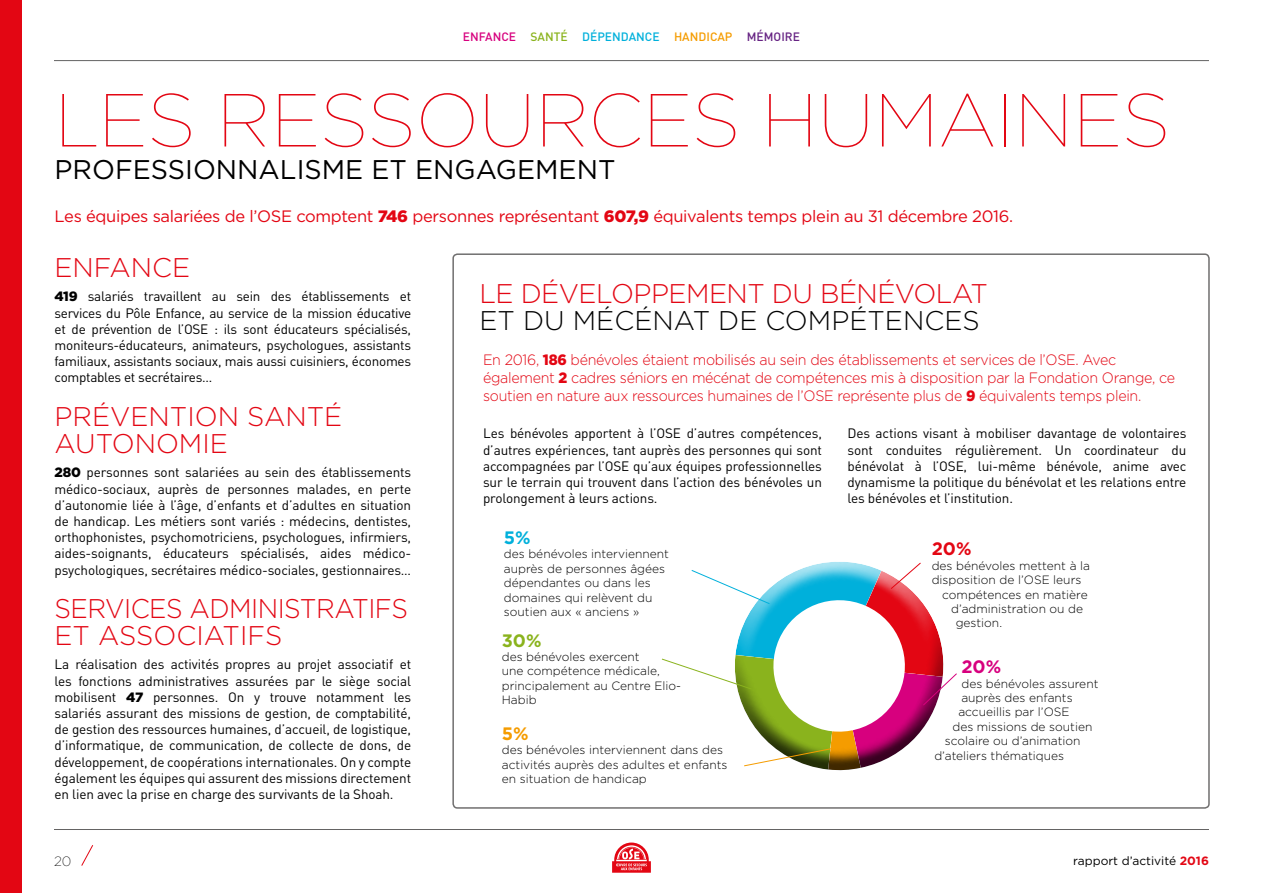
<style>
.page{position:relative;width:1263px;height:893px;background:#fff}
.page>*{position:absolute;margin:0;border:0;box-sizing:border-box;transform-origin:0 0}
.t1{font:100 75px "Gotham";color:#e30613}
.t2{font:300 27px/27px "Gotham";letter-spacing:-.02em;color:#e30613;scale:.96 1}
.t3{font:300 27px/27px "Gotham";color:#e30613}
.t4{font:27px "Gotham";color:#000}
.t5{font:300 27px "Gotham";letter-spacing:-.02em;color:#e30613}
.t6{font:300 27px "Gotham";color:#000}
.t7{font:700 18px "Gotham";color:#8ab31d}
.t8{font:700 18px "Gotham";color:#e30613}
.t9{font:700 18px "Gotham";color:#d7007e}
.t10{font:700 18px "Gotham";color:#00b0db}
.t11{font:700 18px "Gotham";color:#f59c00}
.t12{font:16.5px "Gotham";letter-spacing:-.02em;color:#e30613}
.t13{font:300 15px/18px "Gotham";letter-spacing:-.02em;color:#e30613;scale:.95 1}
.t14{font:13.5px/16.2px "DIN";letter-spacing:-.01em;color:#000;text-align:justify}
.t15{font:200 13.5px "Gotham";color:#000}
.t16{font:300 12px/14.4px "Gotham";color:#000}
.t17{font:500 12px "DIN";color:#00b0db}
.t18{font:12px "Gotham";color:#000}
.s1{color:#d7007e}
.s2{color:#8ab31d}
.s3{color:#f59c00}
.s4{color:#662383}
.s5{font-weight:900}
.s6{font-family:"Gotham";font-weight:900}
.s7{font-weight:700;color:#e30613}
</style>
<div class="page">
<svg style="left:612px;top:842px;width:39px;height:31px"></svg>
<svg style="left:81px;top:845px;width:13px;height:21px"></svg>
<hr style="left:54px;top:60px;width:1155px;height:1px;background:#646363">
<hr style="left:54px;top:829px;width:1155px;height:1px;background:#646363">
<div style="left:0;top:0;width:21px;height:893px;background:#e30613"></div>
<svg style="left:661px;top:562px;width:296px;height:209px"></svg>
<p class="t17" style="left:463px;top:29px;width:338px"><span class="s1">ENFANCE</span> <span class="s2">SANTÉ</span> DÉPENDANCE <span class="s3">HANDICAP</span> <span class="s4">MÉMOIRE</span></p>
<h1 class="t1" style="left:55px;top:74px;width:1117px">LES RESSOURCES HUMAINES</h1>
<h2 class="t4" style="left:55px;top:152px;width:562px">PROFESSIONNALISME ET ENGAGEMENT</h2>
<p class="t12" style="left:55px;top:206px;width:960px">Les équipes salariées de l’OSE comptent <span class="s5">746</span> personnes représentant <span class="s5">607,9</span> équivalents temps plein au 31 décembre 2016.</p>
<h2 class="t3" style="left:55px;top:253px;width:137px">ENFANCE</h2>
<p class="t14" style="left:55px;top:288px;width:358px"><span class="s6">419</span> salariés travaillent au sein des établissements et services du Pôle Enfance, au service de la mission éducative et de prévention de l’OSE : ils sont éducateurs spécialisés, moniteurs-éducateurs, animateurs, psychologues, assistants familiaux, assistants sociaux, mais aussi cuisiniers, économes comptables et secrétaires…</p>
<h2 class="t3" style="left:55px;top:402px;width:289px">PRÉVENTION SANTÉ<br>AUTONOMIE</h2>
<p class="t14" style="left:55px;top:464px;width:358px"><span class="s6">280</span> personnes sont salariées au sein des établissements médico-sociaux, auprès de personnes malades, en perte d’autonomie liée à l’âge, d’enfants et d’adultes en situation de handicap. Les métiers sont variés : médecins, dentistes, orthophonistes, psychomotriciens, psychologues, infirmiers, aides-soignants, éducateurs spécialisés, aides médico&shy;psychologiques, secrétaires médico-sociales, gestionnaires…</p>
<h2 class="t2" style="left:55px;top:594px;width:370px">SERVICES ADMINISTRATIFS<br>ET ASSOCIATIFS</h2>
<p class="t14" style="left:55px;top:656px;width:358px">La réalisation des activités propres au projet associatif et les fonctions administratives assurées par le siège social mobilisent <span class="s6">47</span> personnes. On y trouve notamment les salariés assurant des missions de gestion, de comptabilité, de gestion des ressources humaines, d’accueil, de logistique, d’informatique, de communication, de collecte de dons, de développement, de coopérations internationales. On y compte également les équipes qui assurent des missions directement en lien avec la prise en charge des survivants de la Shoah.</p>
<h2 class="t5" style="left:479px;top:276px;width:510px">LE DÉVELOPPEMENT DU BÉNÉVOLAT</h2>
<h2 class="t6" style="left:479px;top:303px;width:502px">ET DU MÉCÉNAT DE COMPÉTENCES</h2>
<p class="t13" style="left:483px;top:350px;width:730px">En 2016, <span class="s5">186</span> bénévoles étaient mobilisés au sein des établissements et services de l’OSE. Avec également <span class="s5">2</span> cadres séniors en mécénat de compétences mis à disposition par la Fondation Orange, ce soutien en nature aux ressources humaines de l’OSE représente plus de <span class="s5">9</span> équivalents temps plein.</p>
<p class="t14" style="left:483px;top:425px;width:340px">Les bénévoles apportent à l’OSE d’autres compétences, d’autres expériences, tant auprès des personnes qui sont accompagnées par l’OSE qu’aux équipes professionnelles sur le terrain qui trouvent dans l’action des bénévoles un prolongement à leurs actions.</p>
<p class="t14" style="left:847px;top:425px;width:340px">Des actions visant à mobiliser davantage de volontaires sont conduites régulièrement. Un coordinateur du bénévolat à l’OSE, lui-même bénévole, anime avec dynamisme la politique du bénévolat et les relations entre les bénévoles et l’institution.</p>
<h3 class="t10" style="left:504px;top:526px;width:28px">5%</h3>
<p class="t16" style="left:504px;top:547px;width:166px">des bénévoles interviennent auprès de personnes âgées dépendantes ou dans les domaines qui relèvent du soutien aux « anciens »</p>
<h3 class="t7" style="left:502px;top:628px;width:41px">30%</h3>
<p class="t16" style="left:502px;top:649px;width:181px">des bénévoles exercent<br>une compétence médicale, principalement au Centre Elio-<br>Habib</p>
<h3 class="t11" style="left:502px;top:721px;width:28px">5%</h3>
<p class="t16" style="left:502px;top:742px;width:227px">des bénévoles interviennent dans des activités auprès des adultes et enfants en situation de handicap</p>
<h3 class="t8" style="left:932px;top:537px;width:41px">20%</h3>
<p class="t16" style="left:932px;top:558px;width:160px">des bénévoles mettent à la</p>
<p class="t16" style="left:932px;top:572px;width:151px">disposition de l’OSE leurs</p>
<p class="t16" style="left:942px;top:587px;width:147px">compétences en matière</p>
<p class="t16" style="left:951px;top:601px;width:133px">d’administration ou de</p>
<p class="t16" style="left:956px;top:616px;width:48px">gestion.</p>
<h3 class="t9" style="left:961px;top:655px;width:41px">20%</h3>
<p class="t16" style="left:961px;top:676px;width:139px">des bénévoles assurent</p>
<p class="t16" style="left:961px;top:690px;width:113px">auprès des enfants</p>
<p class="t16" style="left:958px;top:704px;width:113px">accueillis par l’OSE</p>
<p class="t16" style="left:952px;top:719px;width:141px">des missions de soutien</p>
<p class="t16" style="left:945px;top:733px;width:137px">scolaire ou d’animation</p>
<p class="t16" style="left:934px;top:748px;width:131px">d’ateliers thématiques</p>
<p class="t15" style="left:54px;top:853px;width:19px">20</p>
<p class="t18" style="left:1073px;top:853px;width:137px">rapport d’activité <span class="s7">2016</span></p>
</div>
